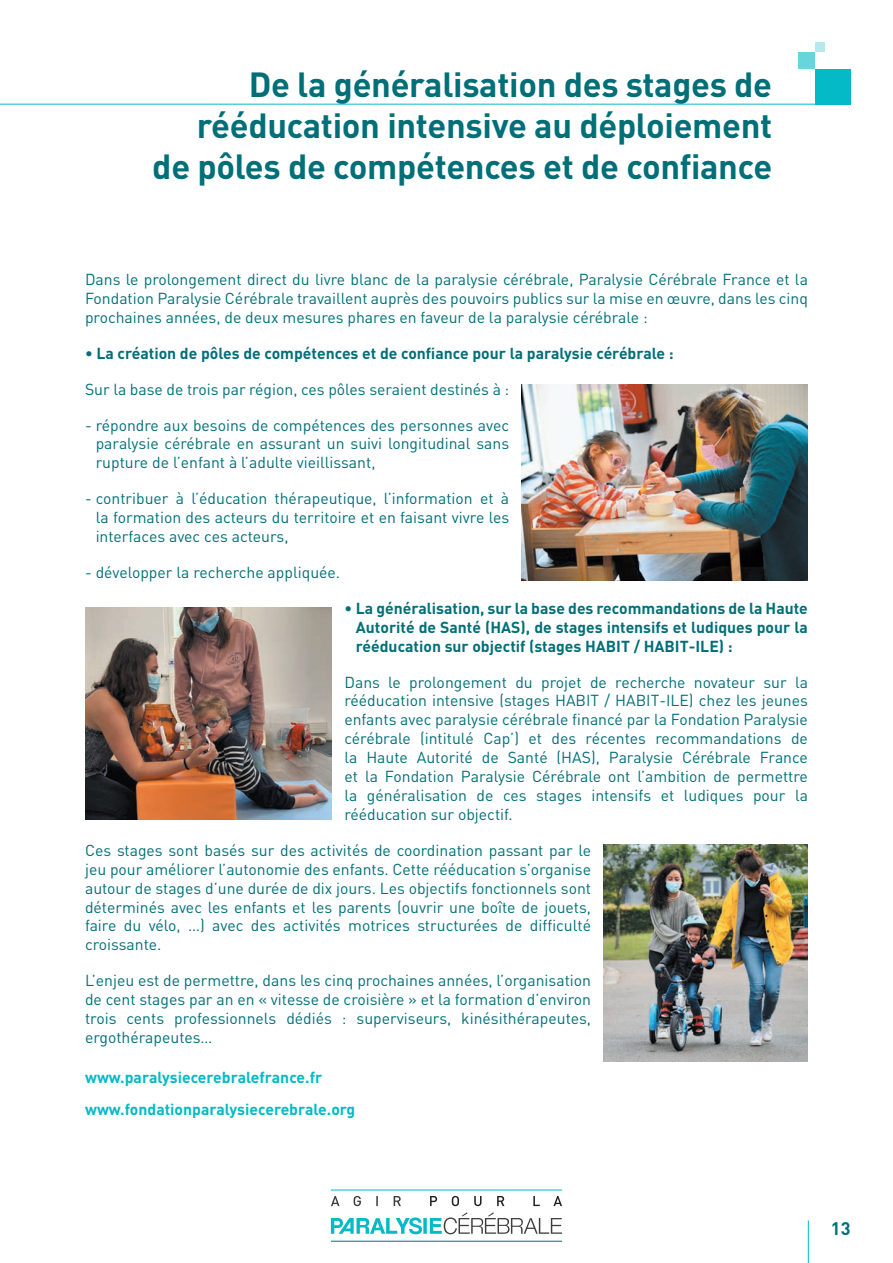
<style>
.page{position:relative;width:893px;height:1263px;background:#fff}
.page>*{position:absolute;margin:0;border:0;box-sizing:border-box;transform-origin:0 0}
.t1{font:700 34.5px/40.5px "DIN";letter-spacing:-.01em;color:#016f77;text-align:right}
.t2{font:700 18px "DIN";color:#016f77}
.t3{font:15.75px/18.9px "DIN";color:#016f77;text-align:justify}
.t4{font:700 15.75px/18.9px "DIN";color:#016f77;text-align:justify}
.t5{font:700 15.75px/31.7px "DIN";color:#03bac6}
</style>
<div class="page">
<hr style="left:808px;top:1220px;width:1px;height:43px;background:#03bac6">
<hr style="left:0;top:104px;width:850px;height:1px;background:#03bac6">
<div style="left:815px;top:69px;width:35px;height:36px;background:#03bac6"></div>
<div style="left:798px;top:52px;width:17px;height:17px;background:#67d5dc"></div>
<div style="left:815px;top:42px;width:9px;height:10px;background:#b3eaee"></div>
<svg style="left:331px;top:1196px;width:70px;height:10px"></svg>
<svg style="left:430px;top:1196px;width:132px;height:10px"></svg>
<svg style="left:331px;top:1212px;width:231px;height:22px"></svg>
<hr style="left:331px;top:1190px;width:231px;height:1px;background:#03bac6">
<hr style="left:331px;top:1241px;width:231px;height:1px;background:#016f77">
<img style="left:522px;top:385px;width:286px;height:195px">
<img style="left:604px;top:844px;width:204px;height:217px">
<img style="left:85px;top:607px;width:247px;height:213px">
<h1 class="t1" style="left:152px;top:63px;width:621px">De la généralisation des stages de rééducation intensive au déploiement de pôles de compétences et de confiance</h1>
<p class="t3" style="left:85px;top:270px;width:724px">Dans le prolongement direct du livre blanc de la paralysie cérébrale, Paralysie Cérébrale France et la Fondation Paralysie Cérébrale travaillent auprès des pouvoirs publics sur la mise en œuvre, dans les cinq prochaines années, de deux mesures phares en faveur de la paralysie cérébrale :</p>
<p class="t4" style="left:85px;top:343px;width:590px">• La création de pôles de compétences et de confiance pour la paralysie cérébrale :</p>
<p class="t3" style="left:85px;top:379px;width:426px">Sur la base de trois par région, ces pôles seraient destinés à :</p>
<p class="t3" style="left:96px;top:415px;width:415px;text-indent:-11px">- répondre aux besoins de compétences des personnes avec paralysie cérébrale en assurant un suivi longitudinal sans rupture de l’enfant à l’adulte vieillissant,</p>
<p class="t3" style="left:96px;top:489px;width:415px;text-indent:-11px">- contribuer à l’éducation thérapeutique, l’information et à la formation des acteurs du territoire et en faisant vivre les interfaces avec ces acteurs,</p>
<p class="t3" style="left:85px;top:562px;width:257px">- développer la recherche appliquée.</p>
<p class="t4" style="left:356px;top:598px;width:454px;text-indent:-11px">• La généralisation, sur la base des recommandations de la Haute Autorité de Santé (HAS), de stages intensifs et ludiques pour la rééducation sur objectif (stages HABIT / HABIT-ILE) :</p>
<p class="t3" style="left:344px;top:672px;width:465px">Dans le prolongement du projet de recherche novateur sur la rééducation intensive (stages HABIT / HABIT-ILE) chez les jeunes enfants avec paralysie cérébrale financé par la Fondation Paralysie cérébrale (intitulé Cap’) et des récentes recommandations de la Haute Autorité de Santé (HAS), Paralysie Cérébrale France et la Fondation Paralysie Cérébrale ont l’ambition de permettre la généralisation de ces stages intensifs et ludiques pour la rééducation sur objectif.</p>
<p class="t3" style="left:85px;top:840px;width:507px">Ces stages sont basés sur des activités de coordination passant par le jeu pour améliorer l’autonomie des enfants. Cette rééducation s’organise autour de stages d’une durée de dix jours. Les objectifs fonctionnels sont déterminés avec les enfants et les parents (ouvrir une boîte de jouets, faire du vélo, …) avec des activités motrices structurées de difficulté croissante.</p>
<p class="t3" style="left:85px;top:971px;width:507px">L’enjeu est de permettre, dans les cinq prochaines années, l’organisation de cent stages par an en « vitesse de croisière » et la formation d’environ trois cents professionnels dédiés : superviseurs, kinésithérapeutes, ergothérapeutes…</p>
<p class="t5" style="left:85px;top:1061px;width:272px">www.paralysiecerebralefrance.fr www.fondationparalysiecerebrale.org</p>
<p class="t2" style="left:831px;top:1217px;width:21px">13</p>
</div>
